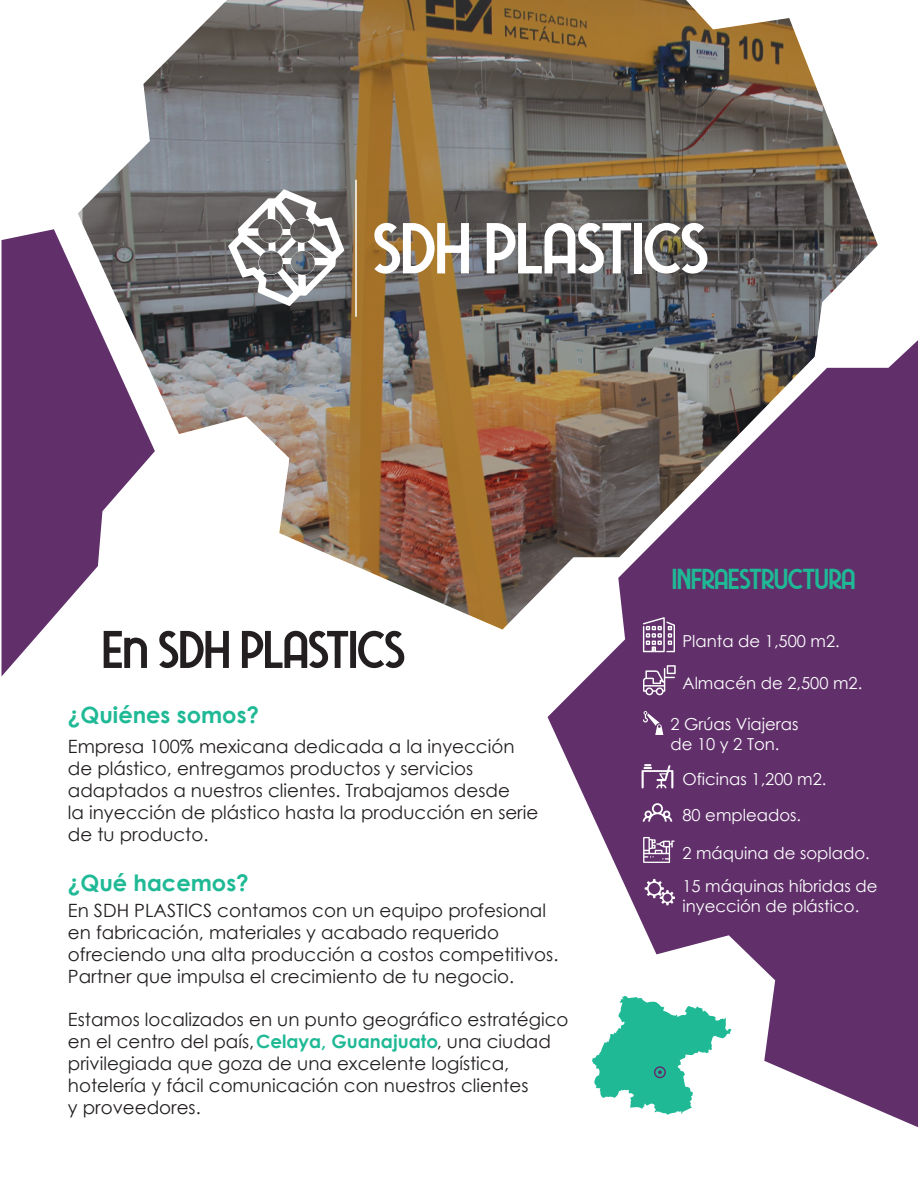
<style>
.page{position:relative;width:918px;height:1188px;background:#fff}
.page>*{position:absolute;margin:0;border:0;box-sizing:border-box;transform-origin:0 0}
.t1{font:59.4px "Tawakkal Sans";color:#231f20}
.t2{font:32.4px "Tawakkal Sans";color:#1fb996}
.t3{font:700 22.5px "Century Gothic";color:#1fb996}
.t4{font:18.3px/21.9px "Century Gothic";color:#231f20}
.t5{font:16.5px/35.5px "Century Gothic";color:#fff}
.s1{font-weight:700;color:#1fb996}
</style>
<div class="page">
<img style="left:78px;top:0;width:800px;height:630px">
<svg style="left:548px;top:340px;width:370px;height:787px;fill:#61306b"></svg>
<svg style="left:1px;top:229px;width:154px;height:448px;fill:#61306b"></svg>
<svg style="left:374px;top:223px;width:95px;height:51px"></svg>
<svg style="left:487px;top:223px;width:144px;height:51px"></svg>
<div style="left:634px;top:223px;width:8px;height:50px;background:#fff"></div>
<svg style="left:645px;top:223px;width:62px;height:51px"></svg>
<hr style="left:355px;top:180px;width:2px;height:137px;background:#fff">
<svg style="left:228px;top:189px;width:116px;height:117px"></svg>
<svg style="left:643px;top:665px;width:33px;height:31px"></svg>
<svg style="left:642px;top:764px;width:31px;height:25px"></svg>
<svg style="left:643px;top:617px;width:32px;height:35px"></svg>
<svg style="left:643px;top:803px;width:29px;height:19px"></svg>
<svg style="left:643px;top:837px;width:32px;height:26px"></svg>
<svg style="left:645px;top:879px;width:30px;height:26px"></svg>
<svg style="left:592px;top:996px;width:140px;height:119px"></svg>
<div style="left:654px;top:1066px;width:12px;height:12px;border:2px solid #61306b;border-radius:50%"></div>
<svg style="left:643px;top:711px;width:20px;height:24px"></svg>
<h1 class="t1" style="left:102px;top:626px;width:304px">En SDH PLASTICS</h1>
<p class="t3" style="left:68px;top:698px;width:193px">¿Quiénes somos?</p>
<p class="t4" style="left:68px;top:735px;width:472px">Empresa 100% mexicana dedicada a la inyección de plástico, entregamos productos y servicios adaptados a nuestros clientes. Trabajamos desde<br>la inyección de plástico hasta la producción en serie de tu producto.</p>
<p class="t3" style="left:68px;top:865px;width:182px">¿Qué hacemos?</p>
<p class="t4" style="left:68px;top:900px;width:492px">En SDH PLASTICS contamos con un equipo profesional en fabricación, materiales y acabado requerido ofreciendo una alta producción a costos competitivos.<br>Partner que impulsa el crecimiento de tu negocio.</p>
<p class="t4" style="left:68px;top:1008px;width:502px">Estamos localizados en un punto geográfico estratégico en el centro del país,<span class="s1">Celaya, Guanajuato</span>, una ciudad privilegiada que goza de una excelente logística, hotelería y fácil comunicación con nuestros clientes<br>y proveedores.</p>
<h2 class="t2" style="left:672px;top:567px;width:185px">INFRAESTRUCTURA</h2>
<p class="t5" style="left:682px;top:623px;width:159px">Planta de 1,500 m2.</p>
<p class="t5" style="left:682px;top:665px;width:181px">Almacén de 2,500 m2.</p>
<p class="t5" style="left:670px;top:714px;width:130px;line-height:19.8px">2 Grúas Viajeras de 10 y 2 Ton.</p>
<p class="t5" style="left:682px;top:761px;width:145px">Oficinas 1,200 m2.<br>80 empleados.</p>
<p class="t5" style="left:682px;top:836px;width:196px;line-height:33.3px">2 máquina de soplado.<br>15 máquinas híbridas de</p>
<p class="t5" style="left:682px;top:888px;width:178px">inyección de plástico.</p>
</div>
